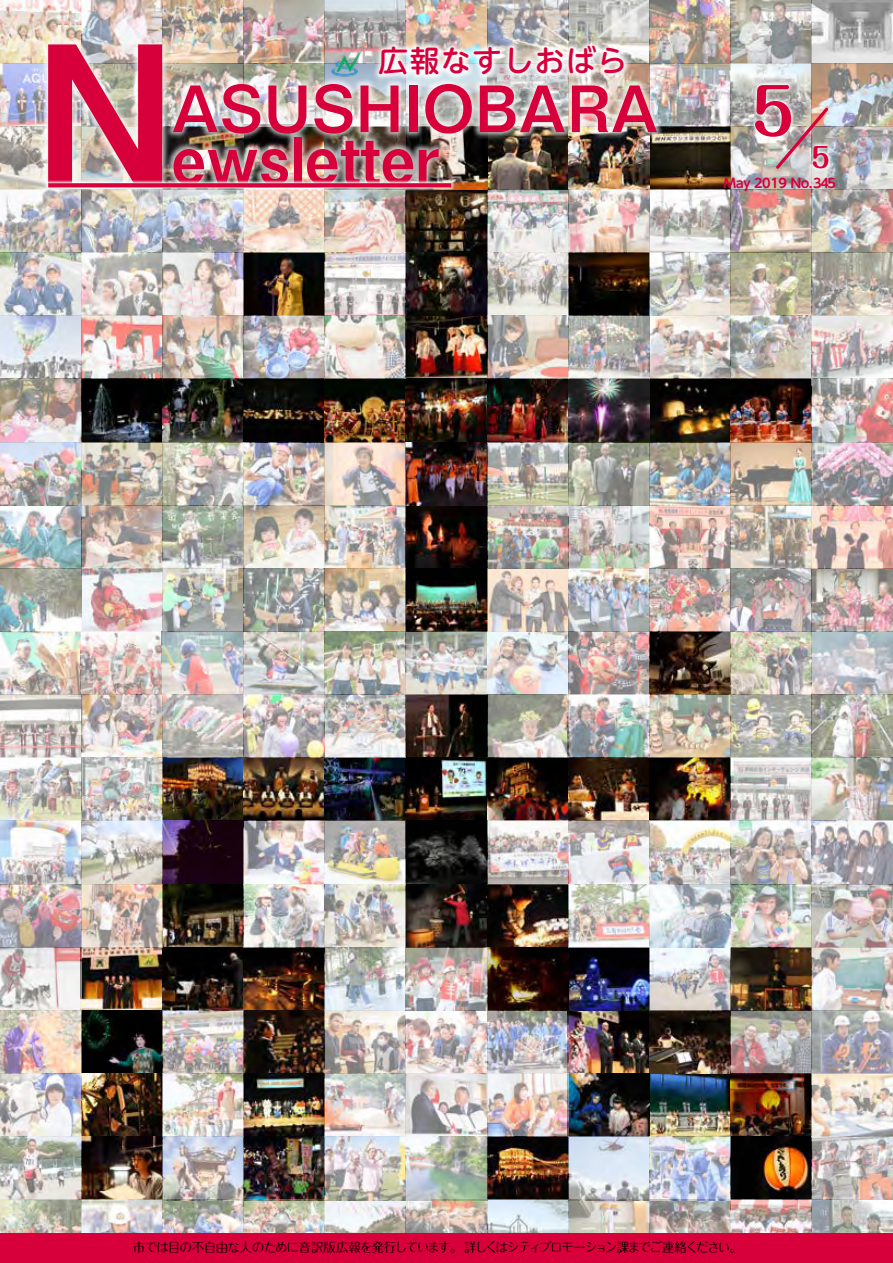
<style>
.page{position:relative;width:893px;height:1263px;background:#fff}
.page>*{position:absolute;margin:0;border:0;box-sizing:border-box;transform-origin:0 0}
.t1{font:700 191.4px "Mi Go MB1 Std De";color:#d7003a}
.t2{font:700 63.75px "Mi Go MB1 Std De";color:#d7003a}
.t3{font:700 63.75px "Maru Fo Pro";color:#d7003a;scale:.9 1}
.t4{font:500 29.7px "UD Shin M Go Pro";letter-spacing:.05em;color:#d7003a}
.t5{font:700 27.6px "Maru Fo Pro";color:#d7003a;scale:.9 1}
.t6{font:12.75px "Maru Fo Pro";letter-spacing:-.08em;color:#000}
.t7{font:700 12.75px "UD Shin M Go Pro De";letter-spacing:-.03em;color:#d7003a}
</style>
<div class="page">
<img style="left:568px;top:1073px;width:325px;height:127px">
<img style="left:406px;top:442px;width:81px;height:189px">
<img style="left:406px;top:63px;width:487px;height:316px">
<img style="left:0;top:821px;width:406px;height:412px">
<img style="left:81px;top:379px;width:731px;height:63px">
<img style="left:0;top:189px;width:406px;height:190px">
<img style="left:0;top:126px;width:41px;height:63px">
<img style="left:325px;top:695px;width:324px;height:63px">
<img style="left:568px;top:1010px;width:163px;height:63px">
<img style="left:0;top:758px;width:730px;height:63px">
<img style="left:406px;top:821px;width:162px;height:126px">
<img style="left:731px;top:884px;width:162px;height:189px">
<img style="left:649px;top:631px;width:81px;height:127px">
<img style="left:487px;top:947px;width:162px;height:63px">
<img style="left:487px;top:1010px;width:81px;height:190px">
<img style="left:0;top:0;width:893px;height:63px">
<img style="left:487px;top:1200px;width:406px;height:33px">
<img style="left:406px;top:947px;width:81px;height:286px">
<img style="left:0;top:505px;width:325px;height:253px">
<img style="left:487px;top:505px;width:406px;height:126px">
<img style="left:0;top:63px;width:372px;height:63px">
<img style="left:325px;top:505px;width:81px;height:190px">
<img style="left:730px;top:631px;width:163px;height:190px">
<img style="left:406px;top:631px;width:243px;height:64px">
<img style="left:487px;top:442px;width:325px;height:63px">
<img style="left:568px;top:821px;width:325px;height:63px">
<img style="left:568px;top:884px;width:81px;height:63px">
<img style="left:649px;top:884px;width:82px;height:126px">
<img style="left:0;top:379px;width:81px;height:126px">
<img style="left:812px;top:379px;width:81px;height:126px">
<img style="left:81px;top:442px;width:325px;height:63px">
<svg style="left:831px;top:141px;width:2px;height:31px"></svg>
<svg style="left:750px;top:81px;width:46px;height:60px"></svg>
<img style="left:773px;top:105px;width:58px;height:67px">
<div style="left:41px;top:37px;width:129px;height:155px;background:#fff;opacity:.69"></div>
<div style="left:165px;top:77px;width:499px;height:116px;background:#fff;opacity:.69"></div>
<svg style="left:45px;top:180px;width:410px;height:11px;background:#d3bfbf"></svg>
<svg style="left:48px;top:183px;width:403px;height:4px;background:#d80d43"></svg>
<img style="left:372px;top:38px;width:259px;height:44px">
<img style="left:328px;top:40px;width:41px;height:41px">
<div style="left:0;top:1233px;width:893px;height:30px;background:#d7003a"></div>
<h1 class="t1" style="left:32px;top:-32px;width:147px">N</h1>
<h3 class="t4" style="left:379px;top:37px;width:250px">広報なすしおばら</h3>
<h2 class="t2" style="left:171px;top:60px;width:489px">ASUSHIOBARA</h2>
<h2 class="t2" style="left:171px;top:112px;width:270px">ewsletter</h2>
<h2 class="t3" style="left:752px;top:61px;width:49px">5</h2>
<h3 class="t5" style="left:811px;top:135px;width:22px">5</h3>
<p class="t7" style="left:723px;top:173px;width:114px">May 2019 No.345</p>
<p class="t6" style="left:133px;top:1236px;width:611px">市では目の不自由な人のために音訳版広報を発行しています。詳しくはシティプロモーション課までご連絡ください。</p>
</div>
